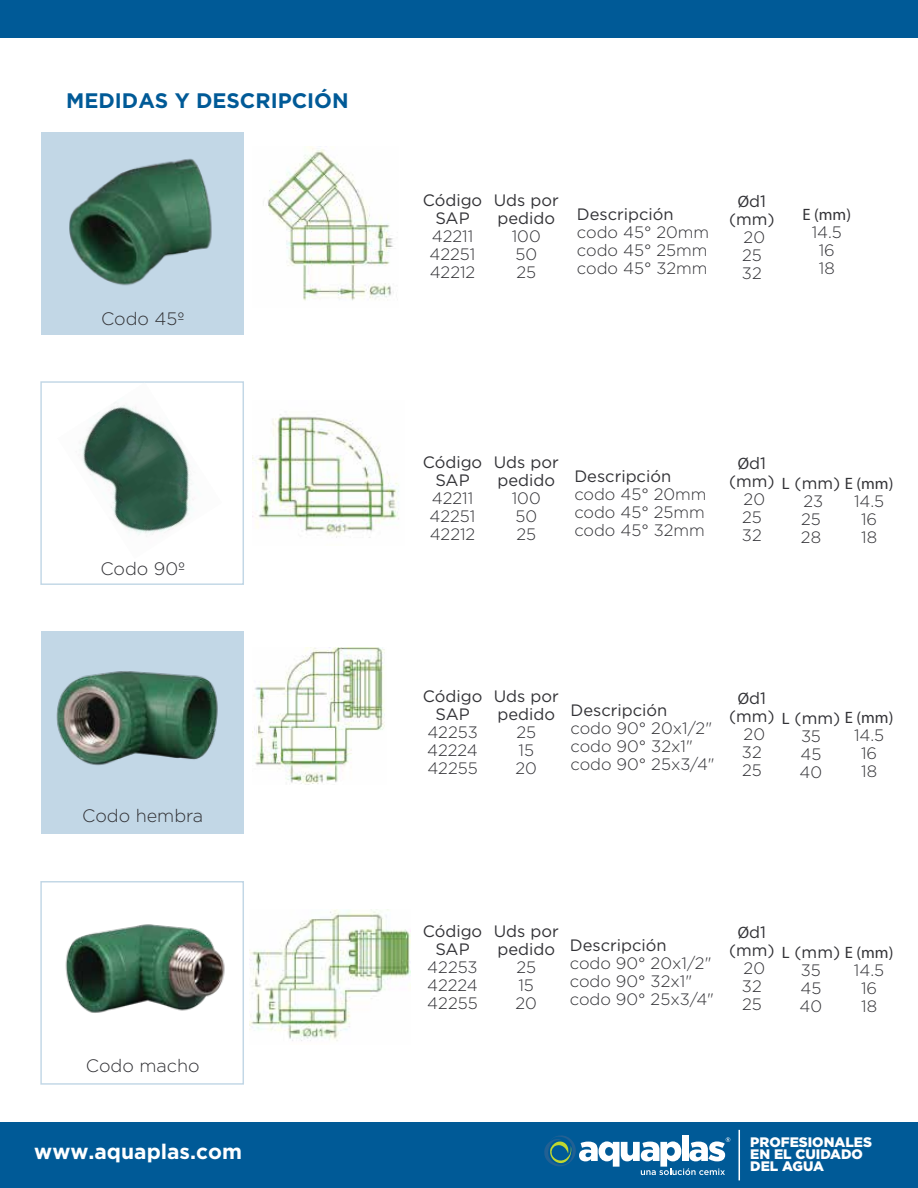
<style>
.page{position:relative;width:918px;height:1188px;background:#fff}
.page>*{position:absolute;margin:0;border:0;box-sizing:border-box;transform-origin:0 0}
.t1{font:700 21px "Gotham";color:#005a97}
.t2{font:700 21px "Gotham";color:#fff}
.t3{font:300 18px "Gotham";color:#323236}
.t4{font:300 16.5px/18px "Gotham";color:#323236}
.t5{font:16.5px/18px "Gotham";color:#323236;text-align:center}
.t6{font:16.5px "Myriad Pro";color:#323236}
.t7{font:900 13.8px/11.9px "Gotham";color:#fff}
.s1{font-family:"Myriad Pro"}
.s2{font-family:"Gotham"}
</style>
<div class="page">
<div style="left:41px;top:632px;width:202px;height:202px;background:#c2d7e6"></div>
<div style="left:0;top:0;width:918px;height:38px;background:#005a97"></div>
<div style="left:0;top:1122px;width:918px;height:66px;background:#005a97"></div>
<svg style="left:544px;top:1135px;width:186px;height:40px"></svg>
<hr style="left:739px;top:1130px;width:1px;height:50px;background:#fff">
<div style="left:41px;top:132px;width:202px;height:202px;background:#c2d7e6"></div>
<img style="left:69px;top:158px;width:143px;height:128px">
<img style="left:267px;top:146px;width:127px;height:155px">
<img style="left:252px;top:414px;width:147px;height:124px">
<img style="left:56px;top:671px;width:162px;height:95px">
<img style="left:252px;top:648px;width:133px;height:137px">
<img style="left:86px;top:402px;width:108px;height:101px">
<img style="left:82px;top:439px;width:53px;height:92px">
<img style="left:135px;top:503px;width:58px;height:32px">
<img style="left:65px;top:924px;width:160px;height:89px">
<img style="left:250px;top:910px;width:161px;height:131px">
<p class="t1" style="left:66px;top:86px;width:284px">MEDIDAS Y DESCRIPCIÓN</p>
<p class="t3" style="left:101px;top:307px;width:85px">Codo 45º</p>
<p class="t3" style="left:100px;top:558px;width:86px">Codo 90º</p>
<p class="t3" style="left:82px;top:804px;width:123px">Codo hembra</p>
<p class="t3" style="left:86px;top:1054px;width:115px">Codo macho</p>
<p class="t2" style="left:34px;top:1138px;width:209px">www.aquaplas.com</p>
<p class="t5" style="left:423px;top:190px;width:61px">Código<br>SAP</p>
<p class="t4" style="left:430px;top:226px;width:47px">42211<br>42251<br>42212</p>
<p class="t5" style="left:494px;top:190px;width:66px;text-align:left">Uds por pedido</p>
<p class="t4" style="left:512px;top:226px;width:30px">100<br>50<br>25</p>
<p class="t5" style="left:577px;top:205px;width:98px">Descripción</p>
<p class="t4" style="left:577px;top:223px;width:134px;text-align:justify">codo 45° 20mm codo 45° 25mm codo 45° 32mm</p>
<p class="t5" style="left:729px;top:192px;width:47px"><span class="s1">Ø</span>d1 (mm)</p>
<p class="t4" style="left:742px;top:228px;width:25px">20<br>25<br>32</p>
<p class="t6" style="left:803px;top:204px;width:50px">E (mm)</p>
<p class="t4" style="left:812px;top:222px;width:32px;text-align:center">14.5<br>16<br>18</p>
<p class="t5" style="left:423px;top:453px;width:61px">Código<br>SAP</p>
<p class="t4" style="left:430px;top:489px;width:47px">42211<br>42251<br>42212</p>
<p class="t5" style="left:494px;top:453px;width:66px;text-align:left">Uds por pedido</p>
<p class="t4" style="left:512px;top:489px;width:30px">100<br>50<br>25</p>
<p class="t5" style="left:574px;top:467px;width:98px">Descripción</p>
<p class="t4" style="left:574px;top:485px;width:134px;text-align:justify">codo 45° 20mm codo 45° 25mm codo 45° 32mm</p>
<p class="t5" style="left:729px;top:454px;width:47px"><span class="s1">Ø</span>d1 (mm)</p>
<p class="t4" style="left:742px;top:490px;width:25px">20<br>25<br>32</p>
<p class="t6" style="left:782px;top:473px;width:113px">L <span class="s2">(mm)</span> E (mm)</p>
<p class="t4" style="left:854px;top:492px;width:32px;text-align:center">14.5<br>16<br>18</p>
<p class="t4" style="left:801px;top:492px;width:24px">23<br>25<br>28</p>
<p class="t5" style="left:423px;top:687px;width:61px">Código<br>SAP</p>
<p class="t4" style="left:427px;top:723px;width:52px;text-align:justify">42253<br>42224<br>42255</p>
<p class="t5" style="left:494px;top:687px;width:66px;text-align:left">Uds por pedido</p>
<p class="t4" style="left:516px;top:723px;width:23px">25<br>15<br>20</p>
<p class="t5" style="left:570px;top:701px;width:98px">Descripción</p>
<p class="t4" style="left:570px;top:719px;width:146px">codo 90° 20x1/2" codo 90° 32x1" codo 90° 25x3/4"</p>
<p class="t5" style="left:729px;top:688px;width:47px"><span class="s1">Ø</span>d1 (mm)</p>
<p class="t4" style="left:742px;top:724px;width:25px">20<br>32<br>25</p>
<p class="t6" style="left:782px;top:708px;width:113px">L <span class="s2">(mm)</span> E (mm)</p>
<p class="t4" style="left:854px;top:726px;width:32px;text-align:center">14.5<br>16<br>18</p>
<p class="t4" style="left:800px;top:726px;width:24px;text-align:justify">35<br>45<br>40</p>
<p class="t5" style="left:423px;top:922px;width:61px">Código<br>SAP</p>
<p class="t4" style="left:427px;top:958px;width:52px;text-align:justify">42253<br>42224<br>42255</p>
<p class="t5" style="left:494px;top:922px;width:66px;text-align:left">Uds por pedido</p>
<p class="t4" style="left:515px;top:958px;width:23px">25<br>15<br>20</p>
<p class="t5" style="left:570px;top:936px;width:98px">Descripción</p>
<p class="t4" style="left:570px;top:954px;width:146px">codo 90° 20x1/2" codo 90° 32x1" codo 90° 25x3/4"</p>
<p class="t5" style="left:729px;top:923px;width:47px"><span class="s1">Ø</span>d1 (mm)</p>
<p class="t4" style="left:742px;top:959px;width:25px">20<br>32<br>25</p>
<p class="t6" style="left:782px;top:942px;width:113px">L <span class="s2">(mm)</span> E (mm)</p>
<p class="t4" style="left:854px;top:961px;width:32px;text-align:center">14.5<br>16<br>18</p>
<p class="t4" style="left:800px;top:961px;width:24px;text-align:justify">35<br>45<br>40</p>
<p class="t7" style="left:750px;top:1136px;width:123px">PROFESIONALES<br>EN EL CUIDADO<br>DEL AGUA</p>
</div>
